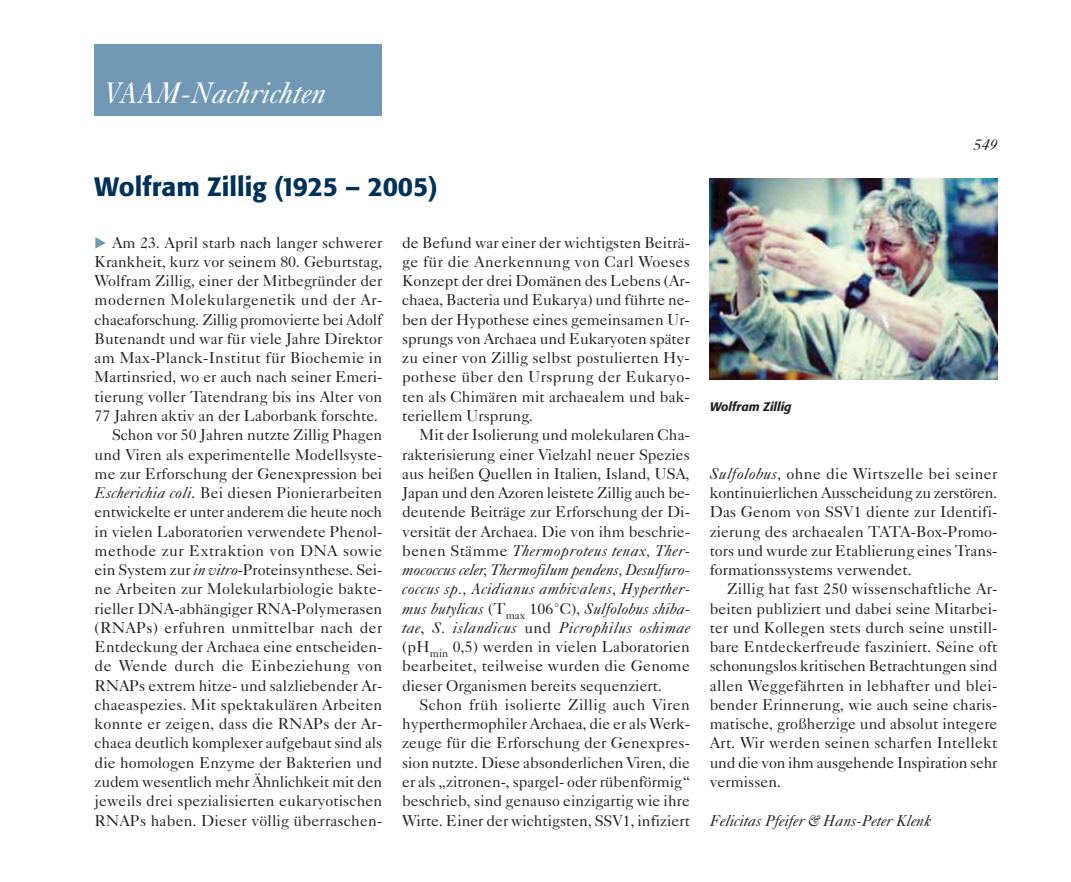
<style>
.page{position:relative;width:1071px;height:882px;background:#fff}
.page>*{position:absolute;margin:0;border:0;box-sizing:border-box;transform-origin:0 0}
.t1{font:italic 29.75px "Caslon Five Forty";color:#fff}
.t2{font:500 26.25px "Tn T Form BSK";color:#003158}
.t3{font:15.75px/19.2px "Caslon Five Forty";color:#231f20;text-align:justify}
.t4{font:italic 15.75px "Caslon Five Forty";color:#231f20}
.t5{font:italic 500 12.25px "Tn T Form BSK";color:#231f20}
.s1{font-style:italic}
</style>
<div class="page">
<div style="left:95px;top:44px;width:287px;height:72px;background:#7199b6"></div>
<img style="left:710px;top:179px;width:287px;height:200px">
<h1 class="t1" style="left:105px;top:82px;width:223px">VAAM-Nachrichten</h1>
<h2 class="t2" style="left:95px;top:174px;width:345px">Wolfram Zillig (1925 – 2005)</h2>
<p class="t3" style="left:402px;top:234px;width:289px">de Befund war einer der wichtigsten Beiträ&shy;ge für die Anerkennung von Carl Woeses Konzept der drei Domänen des Lebens (Ar&shy;chaea, Bacteria und Eukarya) und führte ne&shy;ben der Hypothese eines gemeinsamen Ur&shy;sprungs von Archaea und Eukaryoten später zu einer von Zillig selbst postulierten Hy&shy;pothese über den Ursprung der Eukaryo&shy;ten als Chimären mit archaealem und bak&shy;teriellem Ursprung.</p>
<p class="t3" style="left:402px;top:427px;width:289px;text-indent:17px">Mit der Isolierung und molekularen Cha&shy;rakterisierung einer Vielzahl neuer Spezies aus heißen Quellen in Italien, Island, USA, Japan und den Azoren leistete Zillig auch be&shy;deutende Beiträge zur Erforschung der Di&shy;versität der Archaea. Die von ihm beschrie&shy;benen Stämme <span class="s1">Thermoproteus tenax, Ther&shy;mococcus celer, Thermofilum pendens, Desulfuro&shy;coccus sp., Acidianus ambivalens, Hyperther&shy;mus butylicus</span> (T<sub>max</sub> 106°C), <span class="s1">Sulfolobus shiba&shy;tae</span>, <span class="s1">S. islandicus</span> und <span class="s1">Picrophilus oshimae </span>(pH<sub>min</sub> 0,5) werden in vielen Laboratorien bearbeitet, teilweise wurden die Genome dieser Organismen bereits sequenziert.</p>
<p class="t3" style="left:402px;top:696px;width:289px;text-indent:17px">Schon früh isolierte Zillig auch Viren hyperthermophiler Archaea, die er als Werk&shy;zeuge für die Erforschung der Genexpres&shy;sion nutzte. Diese absonderlichen Viren, die er als „zitronen-, spargel- oder rübenförmig“ beschrieb, sind genauso einzigartig wie ihre Wirte. Einer der wichtigsten, SSV1, infiziert</p>
<p class="t3" style="left:95px;top:234px;width:289px;text-align:right">Am 23. April starb nach langer schwerer Krankheit, kurz vor seinem 80. Geburtstag, Wolfram Zillig, einer der Mitbegründer der modernen Molekulargenetik und der Ar&shy;chaeaforschung. Zillig promovierte bei Adolf Butenandt und war für viele Jahre Direktor am Max-Planck-Institut für Biochemie in Martinsried, wo er auch nach seiner Emeri&shy;tierung voller Tatendrang bis ins Alter von 77 Jahren aktiv an der Laborbank forschte.<br>Schon vor 50 Jahren nutzte Zillig Phagen und Viren als experimentelle Modellsyste&shy;me zur Erforschung der Genexpression bei <span class="s1">Escherichia coli</span>. Bei diesen Pionierarbeiten entwickelte er unter anderem die heute noch in vielen Laboratorien verwendete Phenol&shy;methode zur Extraktion von DNA sowie ein System zur <span class="s1">in vitro</span>-Proteinsynthese. Sei&shy;ne Arbeiten zur Molekularbiologie bakte&shy;rieller DNA-abhängiger RNA-Polymerasen (RNAPs) erfuhren unmittelbar nach der Entdeckung der Archaea eine entscheiden&shy;de Wende durch die Einbeziehung von RNAPs extrem hitze- und salzliebender Ar&shy;chaeaspezies. Mit spektakulären Arbeiten konnte er zeigen, dass die RNAPs der Ar&shy;chaea deutlich komplexer aufgebaut sind als die homologen Enzyme der Bakterien und zudem wesentlich mehr Ähnlichkeit mit den jeweils drei spezialisierten eukaryotischen RNAPs haben. Dieser völlig überraschen-</p>
<p class="t5" style="left:710px;top:401px;width:83px">Wolfram Zillig</p>
<p class="t4" style="left:973px;top:139px;width:26px">549</p>
<p class="t3" style="left:710px;top:465px;width:289px"><span class="s1">Sulfolobus,</span> ohne die Wirtszelle bei seiner kontinuierlichen Ausscheidung zu zerstören.<br>Das Genom von SSV1 diente zur Identifi&shy;zierung des archaealen TATA-Box-Promo&shy;tors und wurde zur Etablierung eines Trans&shy;formationssystems verwendet.</p>
<p class="t3" style="left:710px;top:581px;width:289px;text-indent:17px">Zillig hat fast 250 wissenschaftliche Ar&shy;beiten publiziert und dabei seine Mitarbei&shy;ter und Kollegen stets durch seine unstill&shy;bare Entdeckerfreude fasziniert. Seine oft schonungslos kritischen Betrachtungen sind allen Weggefährten in lebhafter und blei&shy;bender Erinnerung, wie auch seine charis&shy;matische, großherzige und absolut integere Art. Wir werden seinen scharfen Intellekt und die von ihm ausgehende Inspiration sehr vermissen.</p>
<p class="t4" style="left:710px;top:814px;width:223px">Felicitas Pfeifer &amp; Hans-Peter Klenk</p>
</div>
